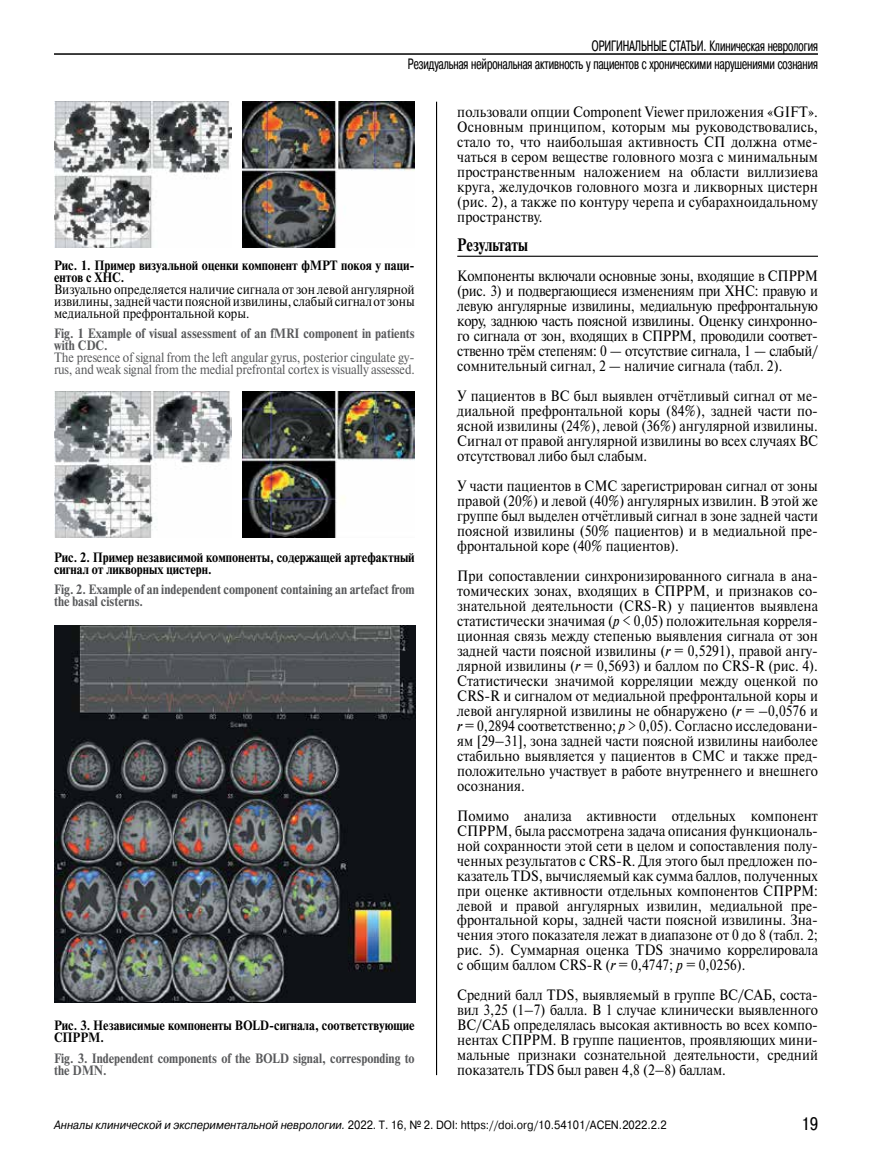
<style>
.page{position:relative;width:872px;height:1170px;background:#fff}
.page>*{position:absolute;margin:0;border:0;box-sizing:border-box;transform-origin:0 0}
.t1{font:700 18px "Newton C";color:#000;scale:.8 1}
.t2{font:18px "Pragmatica Cond C";color:#000}
.t3{font:15px/15px "Newton C";color:#000;text-align:justify;scale:.9 1}
.t4{font:15px/18px "Pragmatica Cond C";color:#000;text-align:right;scale:.8 1}
.t5{font:700 13.5px/12px "Newton C";color:#58595b;scale:.9 1}
.t6{font:700 13.5px/12px "Newton C";color:#000;scale:.9 1}
.t7{font:13.5px/12px "Newton C";color:#000;text-align:justify;scale:.9 1}
.t8{font:13.5px/12px "Newton C";letter-spacing:-.01em;color:#58595b;scale:.9 1}
.t9{font:12px "Pragmatica";color:#000;scale:.9 1}
.s1{font-style:italic}
</style>
<div class="page">
<hr style="left:54px;top:53px;width:764px;height:2px;background:#000">
<hr style="left:457px;top:256px;width:361px;height:1px;background:#000">
<hr style="left:436px;top:102px;width:1px;height:972px;background:#000">
<img style="left:54px;top:102px;width:177px;height:145px">
<img style="left:54px;top:392px;width:177px;height:145px">
<img style="left:242px;top:102px;width:173px;height:145px">
<img style="left:242px;top:392px;width:173px;height:145px">
<img style="left:54px;top:625px;width:361px;height:377px">
<p class="t4" style="left:408px;top:36px;width:514px">ОРИГИНАЛЬНЫЕ СТАТЬИ. Клиническая неврология<br>Резидуальная нейрональная активность у пациентов с хроническими нарушениями сознания</p>
<p class="t6" style="left:54px;top:259px;width:402px">Рис. 1. Пример визуальной оценки компонент фМРТ покоя у паци&shy;ентов с ХНС.</p>
<p class="t7" style="left:54px;top:283px;width:402px">Визуально определяется наличие сигнала от зон левой ангулярной извилины, задней части поясной извилины, слабый сигнал от зоны медиальной префронтальной коры.</p>
<p class="t5" style="left:54px;top:327px;width:402px">Fig. 1 Example of visual assessment of an fMRI component in patients with CDC.</p>
<p class="t8" style="left:54px;top:351px;width:402px">The presence of signal from the left angular gyrus, posterior cingulate gy&shy;rus, and weak signal from the medial prefrontal cortex is visually assessed.</p>
<p class="t6" style="left:54px;top:551px;width:402px">Рис. 2. Пример независимой компоненты, содержащей артефактный сигнал от ликворных цистерн.</p>
<p class="t5" style="left:54px;top:583px;width:402px">Fig. 2. Example of an independent component containing an artefact from the basal cisterns.</p>
<p class="t6" style="left:54px;top:1019px;width:402px">Рис. 3. Независимые компоненты BOLD-сигнала, соответствующие<br>СПРРМ.</p>
<p class="t5" style="left:54px;top:1052px;width:402px">Fig. 3. Independent components of the BOLD signal, corresponding to the DMN.</p>
<p class="t3" style="left:457px;top:104px;width:402px">пользовали опции Component Viewer приложения «GIFT».<br>Основным принципом, которым мы руководствовались, стало то, что наибольшая активность СП должна отме&shy;чаться в сером веществе головного мозга с минимальным пространственным наложением на области виллизиева круга, желудочков головного мозга и ликворных цистерн (рис. 2), а также по контуру черепа и субарахноидальному пространству.</p>
<p class="t1" style="left:457px;top:235px;width:90px">Результаты</p>
<p class="t3" style="left:457px;top:269px;width:402px">Компоненты включали основные зоны, входящие в СПРРМ (рис. 3) и подвергающиеся изменениям при ХНС: правую и левую ангулярные извилины, медиальную префронтальную кору, заднюю часть поясной извилины. Оценку синхронно&shy;го сигнала от зон, входящих в СПРРМ, проводили соответ&shy;ственно трём степеням: 0 — отсутствие сигнала, 1 — слабый/ сомнительный сигнал, 2 — наличие сигнала (табл. 2).</p>
<p class="t3" style="left:457px;top:388px;width:402px">У пациентов в ВС был выявлен отчётливый сигнал от ме&shy;диальной префронтальной коры (84%), задней части по&shy;ясной извилины (24%), левой (36%) ангулярной извилины.<br>Сигнал от правой ангулярной извилины во всех случаях ВС отсутствовал либо был слабым.</p>
<p class="t3" style="left:457px;top:478px;width:402px">У части пациентов в СМС зарегистрирован сигнал от зоны правой (20%) и левой (40%) ангулярных извилин. В этой же группе был выделен отчётливый сигнал в зоне задней части поясной извилины (50% пациентов) и в медиальной пре&shy;фронтальной коре (40% пациентов).</p>
<p class="t3" style="left:457px;top:568px;width:402px">При сопоставлении синхронизированного сигнала в ана&shy;томических зонах, входящих в СПРРМ, и признаков со&shy;знательной деятельности (CRS-R) у пациентов выявлена статистически значимая (<span class="s1">р</span> &lt; 0,05) положительная корреля&shy;ционная связь между степенью выявления сигнала от зон задней части поясной извилины (<span class="s1">r</span> = 0,5291), правой ангу&shy;лярной извилины (<span class="s1">r</span> = 0,5693) и баллом по CRS-R (рис. 4).<br>Статистически значимой корреляции между оценкой по CRS-R и сигналом от медиальной префронтальной коры и левой ангулярной извилины не обнаружено (<span class="s1">r</span> = –0,0576 и <span class="s1">r</span> = 0,2894 соответственно; <span class="s1">p</span> &gt; 0,05). Согласно исследовани&shy;ям [29–31], зона задней части поясной извилины наиболее стабильно выявляется у пациентов в СМС и также пред&shy;положительно участвует в работе внутреннего и внешнего осознания.</p>
<p class="t3" style="left:457px;top:808px;width:402px">Помимо анализа активности отдельных компонент СПРРМ, была рассмотрена задача описания функциональ&shy;ной сохранности этой сети в целом и сопоставления полу&shy;ченных результатов с CRS-R. Для этого был предложен по&shy;казатель TDS, вычисляемый как сумма баллов, полученных при оценке активности отдельных компонентов СПРРМ: левой и правой ангулярных извилин, медиальной пре&shy;фронтальной коры, задней части поясной извилины. Зна&shy;чения этого показателя лежат в диапазоне от 0 до 8 (табл. 2; рис. 5). Суммарная оценка TDS значимо коррелировала с общим баллом CRS-R (<span class="s1">r</span> = 0,4747; <span class="s1">p</span> = 0,0256).</p>
<p class="t3" style="left:457px;top:987px;width:402px">Средний балл TDS, выявляемый в группе ВС/САБ, соста&shy;вил 3,25 (1–7) балла. В 1 случае клинически выявленного ВС/САБ определялась высокая активность во всех компо&shy;нентах СПРРМ. В группе пациентов, проявляющих мини&shy;мальные признаки сознательной деятельности, средний показатель TDS был равен 4,8 (2–8) баллам.</p>
<p class="t9" style="left:54px;top:1117px;width:682px"><span class="s1">Анналы клинической и экспериментальной неврологии.</span> 2022. Т. 16, № 2. DOI: https://doi.org/10.54101/ACEN.2022.2.2</p>
<p class="t2" style="left:801px;top:1113px;width:18px">19</p>
</div>
